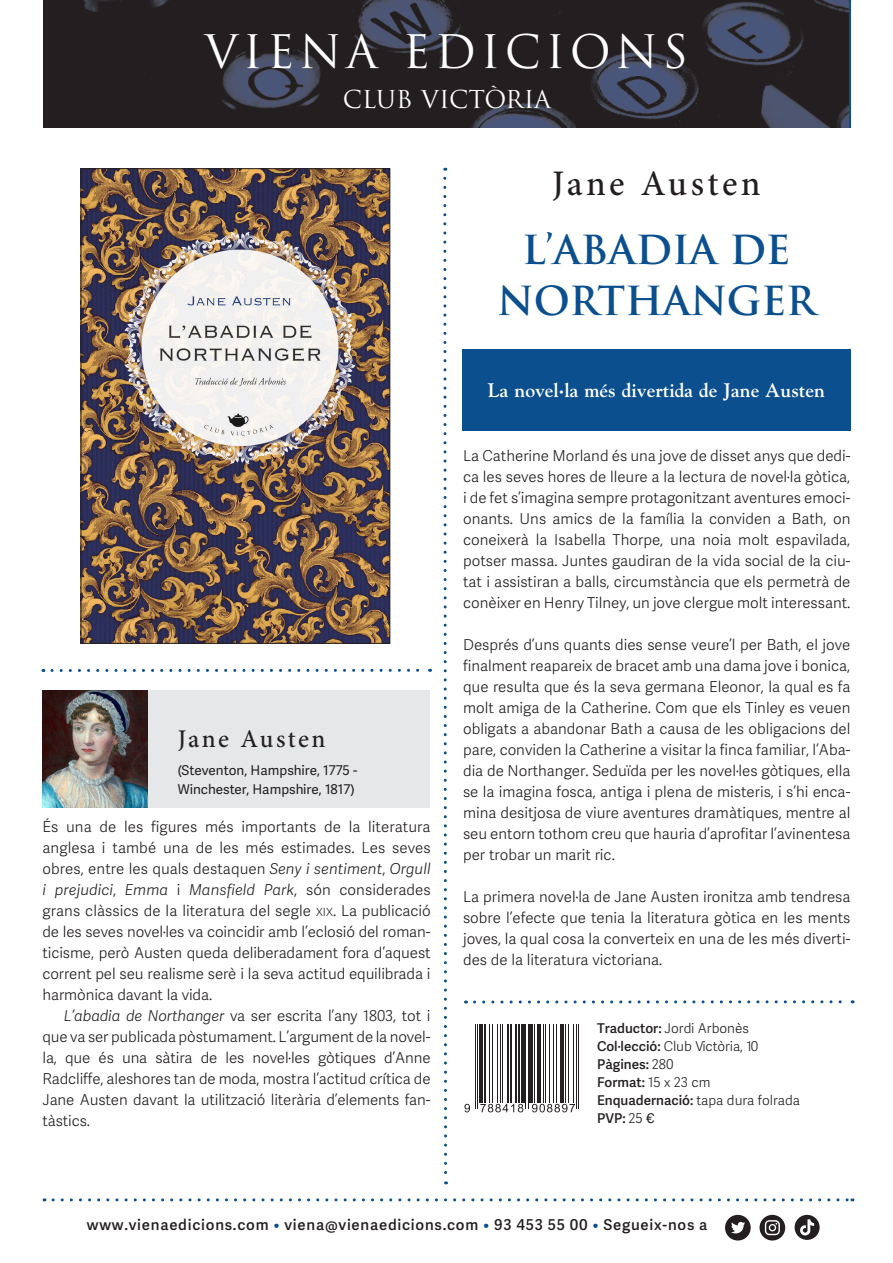
<style>
.page{position:relative;width:893px;height:1263px;background:#fff}
.page>*{position:absolute;margin:0;border:0;box-sizing:border-box;transform-origin:0 0}
.t1{font:45px "Trajan Pro";letter-spacing:.1em;color:#fff}
.t2{font:700 39px/51px "Trajan Pro";color:#0b4f8e;text-align:center}
.t3{font:500 36px "Minion Pro";letter-spacing:.095em;color:#231f20}
.t4{font:500 25.5px "Minion Pro";letter-spacing:.095em;color:#231f20}
.t5{font:24px "Trajan Pro";letter-spacing:-.005em;color:#fff}
.t6{font:700 19.5px "Goudy Std";color:#fff}
.t7{font:300 15px/21px "Adelle Sans";color:#231f20;text-align:justify}
.t8{font:600 15px "Adelle Sans";letter-spacing:.05em;color:#231f20}
.t9{font:300 13.5px "Adelle Sans";color:#231f20}
.t10{font:13.5px/19.5px "Adelle Sans";color:#231f20}
.t11{font:600 13.5px "Adelle Sans";color:#231f20}
.s1{font-style:italic}
.s2{font-size:11.25px}
.s3{font-weight:600}
.s4{font-weight:300}
.s5{font-weight:400}
.s6{color:#0b4f8e}
</style>
<div class="page">
<img style="left:83px;top:170px;width:305px;height:472px">
<div style="left:81px;top:168px;width:309px;height:476px;border:1px solid #231f20"></div>
<svg style="left:443px;top:168px;width:5px;height:1016px"></svg>
<svg style="left:474px;top:1000px;width:379px;height:3px"></svg>
<svg style="left:52px;top:669px;width:379px;height:3px"></svg>
<div style="left:462px;top:349px;width:388px;height:81px;background:#0b4f8e"></div>
<img style="left:44px;top:0;width:804px;height:128px">
<svg style="left:53px;top:1198px;width:800px;height:3px"></svg>
<svg style="left:480px;top:1104px;width:43px;height:8px"></svg>
<svg style="left:532px;top:1104px;width:43px;height:8px"></svg>
<svg style="left:464px;top:1104px;width:6px;height:8px"></svg>
<hr style="left:475px;top:1024px;width:1px;height:85px;background:#231f20">
<hr style="left:477px;top:1024px;width:1px;height:85px;background:#231f20">
<hr style="left:479px;top:1024px;width:3px;height:78px;background:#231f20">
<hr style="left:484px;top:1024px;width:2px;height:78px;background:#231f20">
<hr style="left:489px;top:1024px;width:1px;height:78px;background:#231f20">
<hr style="left:492px;top:1024px;width:1px;height:78px;background:#231f20">
<hr style="left:497px;top:1024px;width:1px;height:78px;background:#231f20">
<hr style="left:500px;top:1024px;width:1px;height:78px;background:#231f20">
<hr style="left:502px;top:1024px;width:1px;height:78px;background:#231f20">
<hr style="left:507px;top:1024px;width:2px;height:78px;background:#231f20">
<hr style="left:510px;top:1024px;width:2px;height:78px;background:#231f20">
<hr style="left:514px;top:1024px;width:2px;height:78px;background:#231f20">
<hr style="left:518px;top:1024px;width:2px;height:78px;background:#231f20">
<hr style="left:521px;top:1024px;width:3px;height:78px;background:#231f20">
<hr style="left:525px;top:1024px;width:1px;height:85px;background:#231f20">
<hr style="left:528px;top:1024px;width:1px;height:85px;background:#231f20">
<hr style="left:530px;top:1024px;width:3px;height:78px;background:#231f20">
<hr style="left:534px;top:1024px;width:1px;height:78px;background:#231f20">
<hr style="left:538px;top:1024px;width:3px;height:78px;background:#231f20">
<hr style="left:543px;top:1024px;width:1px;height:78px;background:#231f20">
<hr style="left:545px;top:1024px;width:1px;height:78px;background:#231f20">
<hr style="left:549px;top:1024px;width:1px;height:78px;background:#231f20">
<hr style="left:553px;top:1024px;width:1px;height:78px;background:#231f20">
<hr style="left:556px;top:1024px;width:1px;height:78px;background:#231f20">
<hr style="left:561px;top:1024px;width:3px;height:78px;background:#231f20">
<hr style="left:565px;top:1024px;width:1px;height:78px;background:#231f20">
<hr style="left:568px;top:1024px;width:1px;height:78px;background:#231f20">
<hr style="left:573px;top:1024px;width:1px;height:78px;background:#231f20">
<hr style="left:576px;top:1024px;width:1px;height:85px;background:#231f20">
<hr style="left:578px;top:1024px;width:1px;height:85px;background:#231f20">
<div style="left:43px;top:690px;width:387px;height:118px;background:#e6e7e9"></div>
<img style="left:43px;top:691px;width:104px;height:116px">
<svg style="left:725px;top:1215px;width:26px;height:25px"></svg>
<svg style="left:759px;top:1215px;width:26px;height:25px"></svg>
<svg style="left:795px;top:1215px;width:25px;height:25px"></svg>
<p class="t1" style="left:205px;top:23px;width:485px">VIENA EDICIONS</p>
<p class="t5" style="left:343px;top:84px;width:210px">CLUB VICTÒRIA</p>
<p class="t3" style="left:552px;top:160px;width:210px">Jane Austen</p>
<p class="t2" style="left:497px;top:225px;width:320px">L’ABADIA DE<br>NORTHANGER</p>
<p class="t4" style="left:178px;top:721px;width:149px">Jane Austen</p>
<p class="t10" style="left:178px;top:760px;width:181px">(Steventon, Hampshire, 1775 -<br>Winchester, Hampshire, 1817)</p>
<p class="t7" style="left:43px;top:816px;width:390px">És una de les figures més importants de la literatura anglesa i també una de les més estimades. Les seves obres, entre les quals destaquen <span class="s1">Seny i sentiment</span>, <span class="s1">Orgull i prejudici</span>, <span class="s1">Emma</span> i <span class="s1">Mansfield Park</span>, són considerades grans clàssics de la literatura del segle <span class="s2">xix</span>. La publicació de les seves novel·les va coincidir amb l’eclosió del roman· ticisme, però Austen queda deliberadament fora d’aquest corrent pel seu realisme serè i la seva actitud equilibrada i harmònica davant la vida.</p>
<p class="t7" style="left:43px;top:1005px;width:390px;text-indent:21px"><span class="s1">L’abadia de Northanger</span> va ser escrita l’any 1803, tot i que va ser publicada pòstumament. L’argument de la novel· la, que és una sàtira de les novel·les gòtiques d’Anne Radcliffe, aleshores tan de moda, mostra l’actitud crítica de Jane Austen davant la utilització literària d’elements fan· tàstics.</p>
<p class="t6" style="left:488px;top:379px;width:338px">La novel·la més divertida de Jane Austen</p>
<p class="t7" style="left:463px;top:445px;width:389px">La Catherine Morland és una jove de disset anys que dedi· ca les seves hores de lleure a la lectura de novel·la gòtica, i de fet s’imagina sempre protagonitzant aventures emoci· onants. Uns amics de la família la conviden a Bath, on coneixerà la Isabella Thorpe, una noia molt espavilada, potser massa. Juntes gaudiran de la vida social de la ciu· tat i assistiran a balls, circumstància que els permetrà de conèixer en Henry Tilney, un jove clergue molt interessant.</p>
<p class="t7" style="left:463px;top:634px;width:389px">Després d’uns quants dies sense veure’l per Bath, el jove finalment reapareix de bracet amb una dama jove i bonica, que resulta que és la seva germana Eleonor, la qual es fa molt amiga de la Catherine. Com que els Tinley es veuen obligats a abandonar Bath a causa de les obligacions del pare, conviden la Catherine a visitar la finca familiar, l’Aba· dia de Northanger. Seduïda per les novel·les gòtiques, ella se la imagina fosca, antiga i plena de misteris, i s’hi enca· mina desitjosa de viure aventures dramàtiques, mentre al seu entorn tothom creu que hauria d’aprofitar l’avinentesa per trobar un marit ric.</p>
<p class="t7" style="left:463px;top:886px;width:389px">La primera novel·la de Jane Austen ironitza amb tendresa sobre l’efecte que tenia la literatura gòtica en les ments joves, la qual cosa la converteix en una de les més diverti· des de la literatura victoriana.</p>
<p class="t9" style="left:597px;top:1021px;width:153px"><span class="s3">Traductor:</span> Jordi Arbonès</p>
<p class="t9" style="left:597px;top:1039px;width:163px"><span class="s3">Col·lecció:</span> Club Victòria, 10</p>
<p class="t11" style="left:597px;top:1056px;width:78px">Pàgines: <span class="s4">280</span></p>
<p class="t11" style="left:597px;top:1074px;width:115px">Format: <span class="s4">15 x 23 cm</span></p>
<p class="t9" style="left:597px;top:1093px;width:204px"><span class="s3">Enquadernació:</span> tapa dura folrada</p>
<p class="t11" style="left:597px;top:1110px;width:59px">PVP: <span class="s4">25</span> <span class="s5">€</span></p>
<p class="t8" style="left:87px;top:1216px;width:622px">www.vienaedicions.com <span class="s6">•</span> viena@vienaedicions.com <span class="s6">•</span> 93 453 55 00 <span class="s6">•</span> Segueix-nos a</p>
</div>
